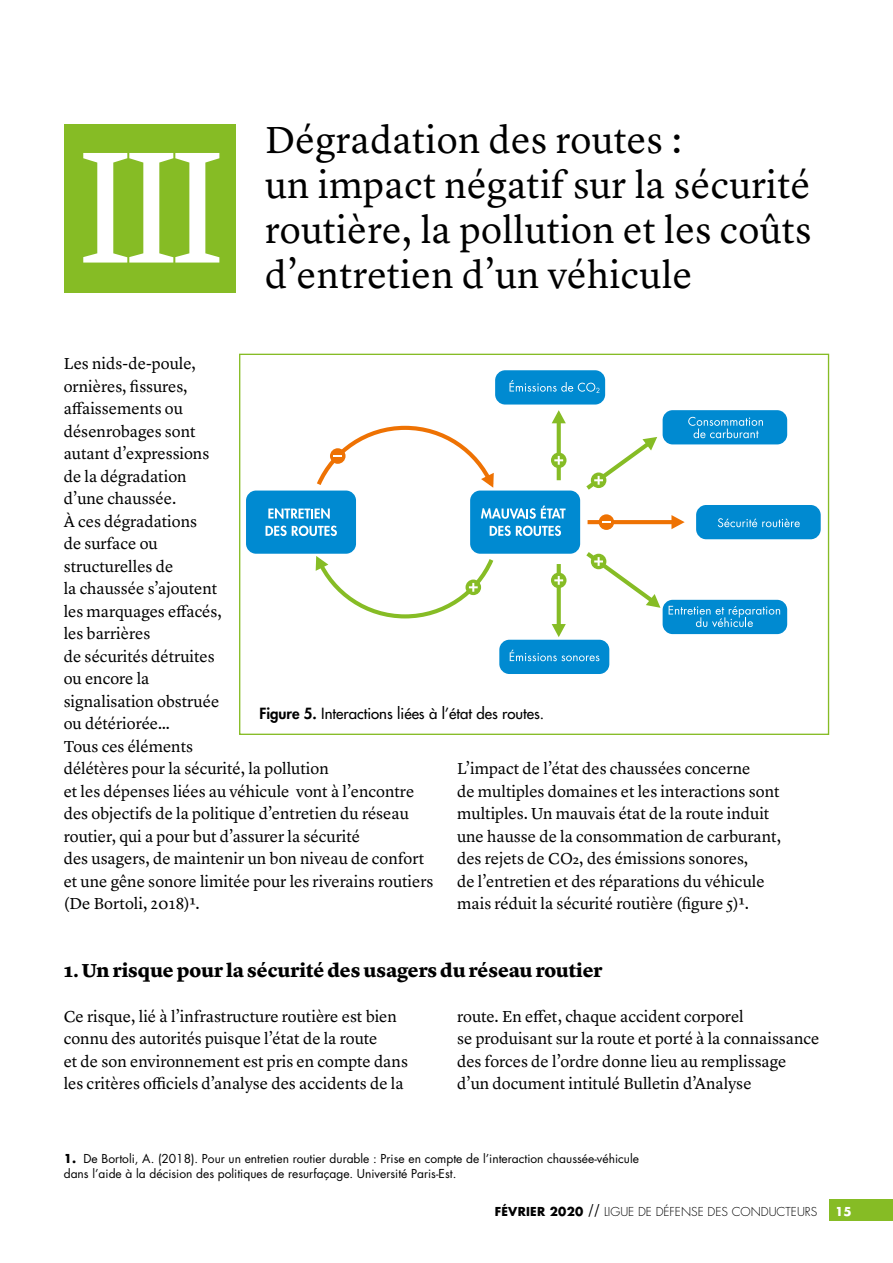
<style>
.page{position:relative;width:893px;height:1263px;background:#fff}
.page>*{position:absolute;margin:0;border:0;box-sizing:border-box;transform-origin:0 0}
.t1{font:165px "Lyon Text";color:#fff}
.t2{font:39px/45px "Lyon Text";letter-spacing:.01em;color:#000}
.t3{font:900 19.5px "Lyon Text";letter-spacing:-.005em;color:#000}
.t4{font:16.5px/22.5px "Lyon Text";color:#000}
.t5{font:500 15px "Futura Std";color:#000}
.t6{font:12px/15px "Futura Std";color:#000}
.t7{font:300 12px "Futura Std";color:#000}
.t8{font:700 12px "Futura Std";color:#fff}
.s1{font-weight:800}
.s2{font-weight:700}
.s3{font-family:"Minion Pro";font-weight:400;font-size:18px}
</style>
<div class="page">
<div style="left:829px;top:1199px;width:64px;height:22px;background:#86bc25"></div>
<div style="left:65px;top:124px;width:171px;height:169px;background:#86bc25"></div>
<div style="left:495px;top:370px;width:110px;height:34px;background:#008ad1;border-radius:10px"></div>
<div style="left:499px;top:640px;width:110px;height:34px;background:#008ad1;border-radius:10px"></div>
<div style="left:663px;top:410px;width:124px;height:34px;background:#008ad1;border-radius:10px"></div>
<div style="left:663px;top:600px;width:124px;height:34px;background:#008ad1;border-radius:10px"></div>
<div style="left:470px;top:490px;width:110px;height:64px;background:#008ad1;border-radius:10px"></div>
<div style="left:696px;top:505px;width:125px;height:34px;background:#008ad1;border-radius:10px"></div>
<div style="left:246px;top:490px;width:110px;height:64px;background:#008ad1;border-radius:10px"></div>
<svg style="left:557px;top:423px;width:4px;height:57px"></svg>
<svg style="left:557px;top:564px;width:4px;height:60px"></svg>
<svg style="left:588px;top:520px;width:83px;height:4px"></svg>
<svg style="left:481px;top:505px;width:85px;height:14px"></svg>
<svg style="left:490px;top:526px;width:71px;height:10px"></svg>
<svg style="left:268px;top:508px;width:62px;height:11px"></svg>
<svg style="left:266px;top:526px;width:71px;height:10px"></svg>
<svg style="left:688px;top:417px;width:75px;height:21px"></svg>
<svg style="left:669px;top:606px;width:111px;height:21px"></svg>
<svg style="left:718px;top:518px;width:82px;height:9px"></svg>
<svg style="left:509px;top:380px;width:90px;height:13px"></svg>
<svg style="left:510px;top:649px;width:89px;height:12px"></svg>
<svg style="left:552px;top:410px;width:14px;height:13px"></svg>
<svg style="left:552px;top:624px;width:14px;height:13px"></svg>
<svg style="left:671px;top:515px;width:14px;height:14px"></svg>
<svg style="left:551px;top:452px;width:15px;height:16px"></svg>
<svg style="left:554px;top:456px;width:9px;height:9px"></svg>
<div style="left:551px;top:573px;width:15px;height:15px;background:#86bc25;border-radius:50%"></div>
<svg style="left:554px;top:576px;width:9px;height:9px"></svg>
<svg style="left:586px;top:552px;width:74px;height:56px"></svg>
<svg style="left:586px;top:437px;width:72px;height:53px"></svg>
<svg style="left:315px;top:556px;width:179px;height:63px"></svg>
<div style="left:599px;top:514px;width:15px;height:16px;background:#ee7203;border-radius:50%"></div>
<svg style="left:602px;top:521px;width:9px;height:2px"></svg>
<svg style="left:317px;top:425px;width:177px;height:63px"></svg>
<h1 class="t1" style="left:75px;top:81px;width:152px">III</h1>
<h2 class="t2" style="left:265px;top:115px;width:548px">Dégradation des routes :<br>un impact négatif sur la sécurité routière, la pollution et les coûts</h2>
<h2 class="t2" style="left:265px;top:250px;width:429px">d’entretien d’un véhicule</h2>
<p class="t4" style="left:64px;top:351px;width:371px">Les nids-de-poule,<br>ornières, fissures,<br>affaissements ou<br>désenrobages sont<br>autant d’expressions<br>de la dégradation<br>d’une chaussée.<br>À ces dégradations<br>de surface ou<br>structurelles de<br>la chaussée s’ajoutent<br>les marquages effacés,<br>les barrières<br>de sécurités détruites<br>ou encore la<br>signalisation obstruée<br>ou détériorée…<br>Tous ces éléments<br>délétères pour la sécurité, la pollution<br>et les dépenses liées au véhicule vont à l’encontre des objectifs de la politique d’entretien du réseau routier, qui a pour but d’assurer la sécurité<br>des usagers, de maintenir un bon niveau de confort et une gêne sonore limitée pour les riverains routiers (De Bortoli, 2018)1.</p>
<p class="t5" style="left:259px;top:704px;width:286px"><span class="s1">Figure 5.</span> Interactions liées à l’état des routes.</p>
<p class="t4" style="left:457px;top:756px;width:326px">L’impact de l’état des chaussées concerne<br>de multiples domaines et les interactions sont multiples. Un mauvais état de la route induit une hausse de la consommation de carburant, des rejets de CO2, des émissions sonores,<br>de l’entretien et des réparations du véhicule mais réduit la sécurité routière (figure 5)1.</p>
<p class="t3" style="left:64px;top:955px;width:540px">1. Un risque pour la sécurité des usagers du réseau routier</p>
<p class="t4" style="left:64px;top:1003px;width:346px">Ce risque, lié à l’infrastructure routière est bien connu des autorités puisque l’état de la route<br>et de son environnement est pris en compte dans les critères officiels d’analyse des accidents de la</p>
<p class="t4" style="left:457px;top:1003px;width:364px">route. En effet, chaque accident corporel<br>se produisant sur la route et porté à la connaissance des forces de l’ordre donne lieu au remplissage d’un document intitulé Bulletin d’Analyse</p>
<p class="t6" style="left:64px;top:1151px;width:577px"><span class="s2">1.</span> De Bortoli, A. (2018). Pour un entretien routier durable : Prise en compte de l’interaction chaussée-véhicule dans l’aide à la décision des politiques de resurfaçage. Université Paris-Est.</p>
<p class="t7" style="left:495px;top:1204px;width:324px"><span class="s2">FÉVRIER 2020</span> <span class="s3">//</span> LIGUE DE DÉFENSE DES CONDUCTEURS</p>
<p class="t8" style="left:835px;top:1203px;width:18px">15</p>
</div>
